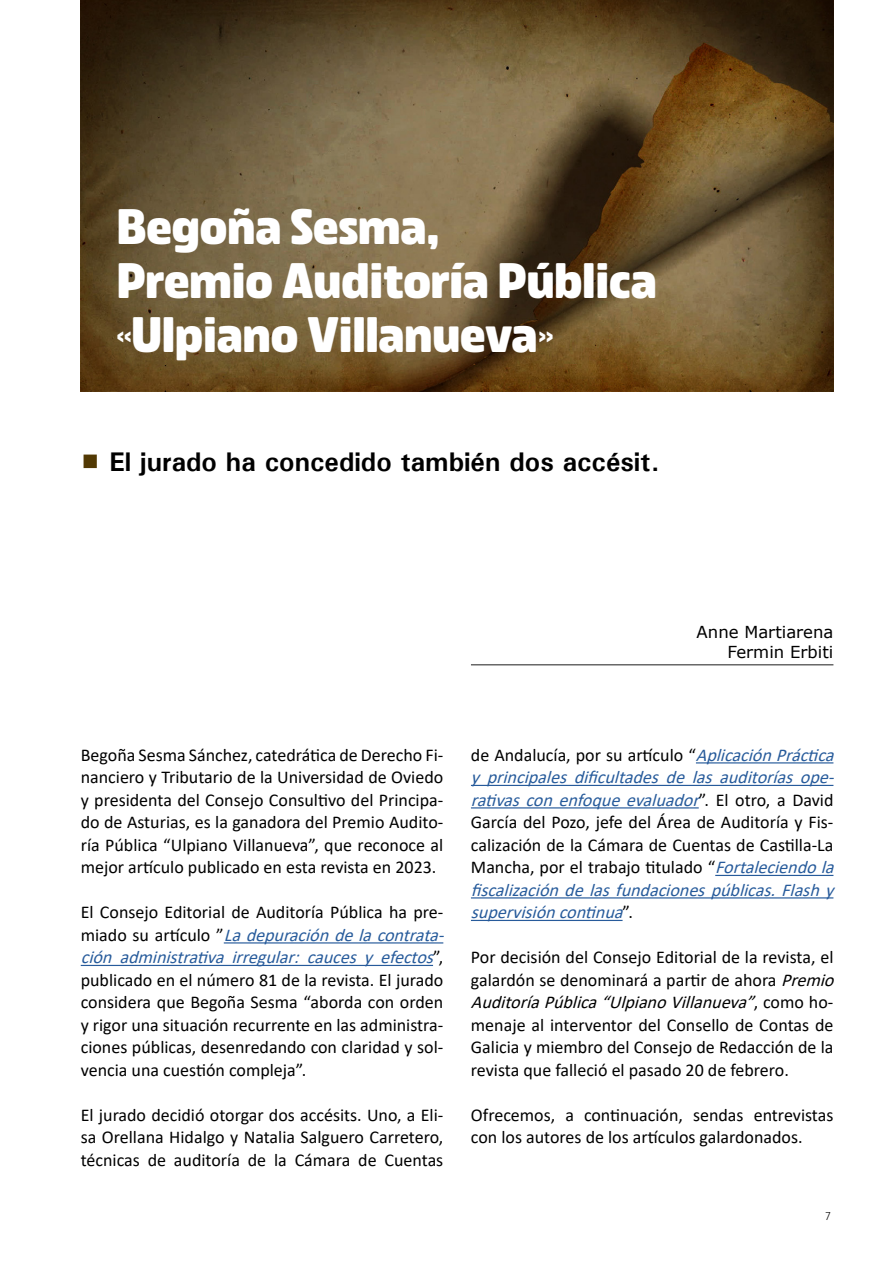
<style>
.page{position:relative;width:893px;height:1263px;background:#fff}
.page>*{position:absolute;margin:0;border:0;box-sizing:border-box;transform-origin:0 0}
.t1{font:700 46.5px/54px "Izquierda Beta";color:#fff}
.t2{font:700 27px "Univers";color:#000}
.t3{font:700 19.5px "Izquierda Beta";color:#fff;scale:.68 1}
.t4{font:18px/22.5px "Calibri";color:#000}
.t5{font:italic 18px/22.5px "Calibri";color:#275b9b}
.t6{font:16.5px/19.8px "Verdana";color:#000;text-align:right}
.t7{font:300 12px "Fira Sans";color:#000}
.s1{color:#523903}
.s2{font-style:italic;color:#275b9b}
.s3{font-style:normal;color:#000}
.s4{font-style:italic}
</style>
<div class="page">
<hr style="left:831px;top:0;width:3px;height:85px;background:#005fa5">
<img style="left:81px;top:0;width:752px;height:391px">
<hr style="left:224px;top:942px;width:219px;height:1px;background:#275b9b">
<hr style="left:81px;top:965px;width:352px;height:1px;background:#275b9b">
<hr style="left:471px;top:664px;width:362px;height:1px;background:#000">
<hr style="left:696px;top:762px;width:137px;height:1px;background:#275b9b">
<hr style="left:471px;top:785px;width:362px;height:1px;background:#275b9b">
<hr style="left:471px;top:807px;width:228px;height:1px;background:#275b9b">
<hr style="left:715px;top:875px;width:118px;height:1px;background:#275b9b">
<hr style="left:471px;top:897px;width:362px;height:1px;background:#275b9b">
<hr style="left:471px;top:920px;width:152px;height:1px;background:#275b9b">
<h1 class="t1" style="left:117px;top:200px;width:541px">Begoña Sesma,<br>Premio Auditoría Pública</h1>
<p class="t3" style="left:117px;top:326px;width:23px">&lt;&lt;</p>
<h1 class="t1" style="left:132px;top:308px;width:407px">Ulpiano Villanueva</h1>
<p class="t3" style="left:539px;top:326px;width:23px">&gt;&gt;</p>
<h2 class="t2" style="left:81px;top:444px;width:580px"><span class="s1">○</span> El jurado ha concedido también dos accésit.</h2>
<p class="t6" style="left:697px;top:622px;width:138px">Anne Martiarena<br>Fermin Erbiti</p>
<p class="t4" style="left:81px;top:743px;width:364px;text-align:justify">Begoña Sesma Sánchez, catedrática de Derecho Fi&shy;nanciero y Tributario de la Universidad de Oviedo y presidenta del Consejo Consultivo del Principa&shy;do de Asturias, es la ganadora del Premio Audito&shy;ría Pública “Ulpiano Villanueva”, que reconoce al mejor artículo publicado en esta revista en 2023.</p>
<p class="t4" style="left:81px;top:901px;width:371px">El Consejo Editorial de Auditoría Pública ha pre&shy;m i a d o s u a r tí c u l o ” <span class="s2">Ladepuracióndelacontrata&shy;ción administrativa irregular: cauces y efectos</span>” , publicado en el número 81 de la revista. El jurado considera que Begoña Sesma “aborda con orden y rigor una situación recurrente en las administra&shy;ciones públicas, desenredando con claridad y sol&shy;vencia una cuestión compleja”.</p>
<p class="t4" style="left:81px;top:1103px;width:364px;text-align:justify">El jurado decidió otorgar dos accésits. Uno, a Eli&shy;sa Orellana Hidalgo y Natalia Salguero Carretero, técnicas de auditoría de la Cámara de Cuentas</p>
<p class="t5" style="left:471px;top:743px;width:370px"><span class="s3">de Andalucía, por su artículo “</span>AplicaciónPráctica y principales dificultades de las auditorías ope&shy;rativasconenfoqueevaluador<span class="s3">” . E l o t r o , a D a v i d García del Pozo, jefe del Área de Auditoría y Fis&shy;calización de la Cámara de Cuentas de Castilla-La Mancha, por el trabajo titulado “</span>Fortaleciendola fiscalizacióndelasfundacionespúblicas.Flashy supervisióncontinua<span class="s3">” .</span></p>
<p class="t4" style="left:471px;top:946px;width:370px">Por decisión del Consejo Editorial de la revista, el galardón se denominará a partir de ahora <span class="s4">Premio AuditoríaPública“UlpianoVillanueva”</span>, c o m o h o - menaje al interventor del Consello de Contas de Galicia y miembro del Consejo de Redacción de la revista que falleció el pasado 20 de febrero.</p>
<p class="t4" style="left:471px;top:1103px;width:364px">Ofrecemos, a continuación, sendas entrevistas con los autores de los artículos galardonados.</p>
<p class="t7" style="left:825px;top:1207px;width:7px">7</p>
</div>
